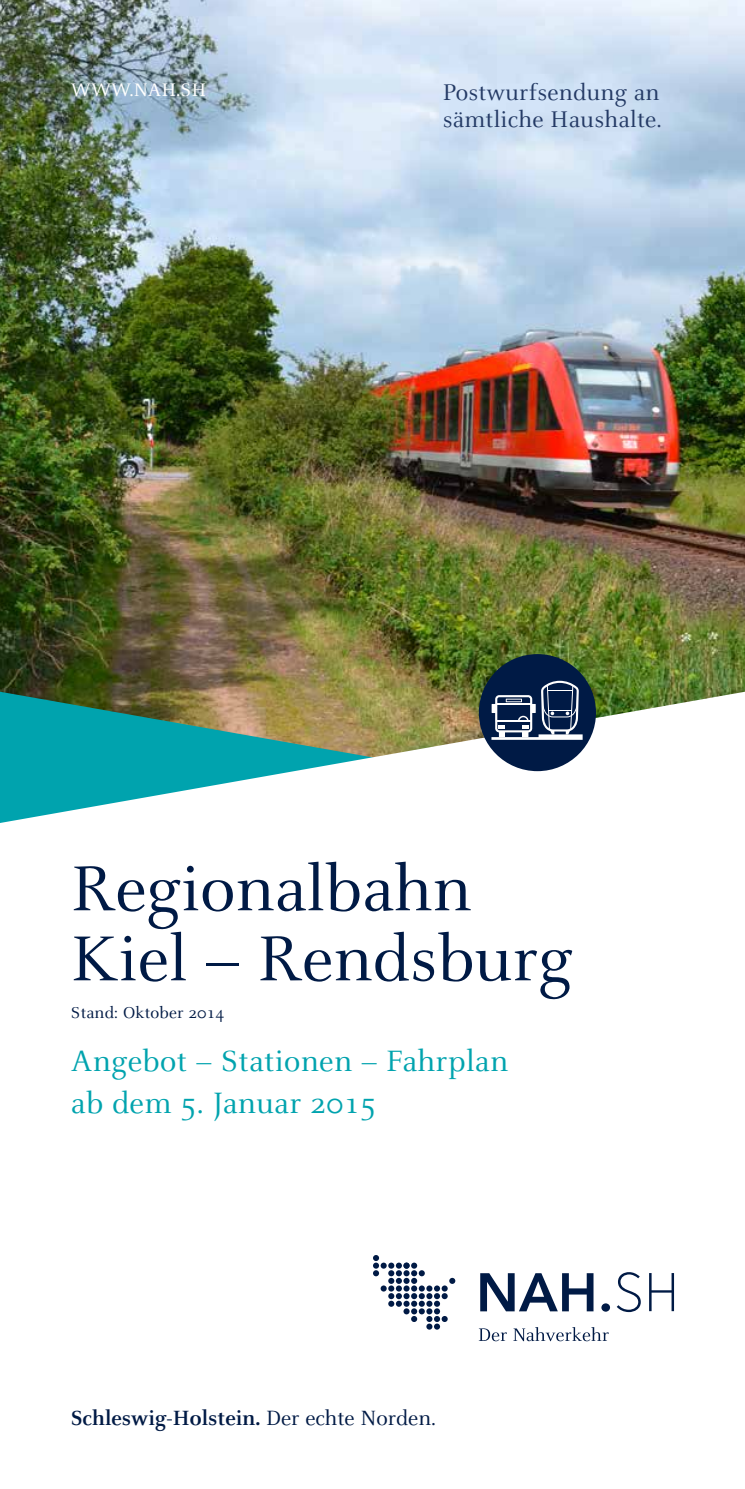
<style>
.page{position:relative;width:745px;height:1489px;background:#fff}
.page>*{position:absolute;margin:0;border:0;box-sizing:border-box;transform-origin:0 0}
.t1{font:70px/70px "Celeste";color:#001a45}
.t2{font:32.5px/42.5px "Celeste";letter-spacing:.01em;color:#00a3ae}
.t3{font:25px/27.5px "Celeste";letter-spacing:.01em;color:#243a65}
.t4{font:700 22.75px "Celeste OT";color:#001a45}
.t5{font:20px "Celeste OT";color:#fff}
.t6{font:17.5px "Celeste";letter-spacing:.01em;color:#001a45}
.s1{font-family:"Celeste";font-weight:400}
</style>
<div class="page">
<img style="left:0;top:0;width:744px;height:688px">
<svg style="left:0;top:688px;width:744px;height:654px"></svg>
<svg style="left:478px;top:1328px;width:28px;height:13px"></svg>
<svg style="left:513px;top:1326px;width:95px;height:15px"></svg>
<svg style="left:648px;top:1272px;width:25px;height:38px"></svg>
<svg style="left:616px;top:1271px;width:24px;height:41px"></svg>
<svg style="left:433px;top:1285px;width:7px;height:6px"></svg>
<svg style="left:433px;top:1292px;width:7px;height:6px"></svg>
<svg style="left:441px;top:1277px;width:14px;height:21px"></svg>
<svg style="left:433px;top:1300px;width:7px;height:6px"></svg>
<svg style="left:433px;top:1308px;width:7px;height:6px"></svg>
<svg style="left:433px;top:1315px;width:7px;height:6px"></svg>
<svg style="left:441px;top:1315px;width:6px;height:6px"></svg>
<svg style="left:373px;top:1254px;width:59px;height:75px"></svg>
<svg style="left:433px;top:1323px;width:7px;height:6px"></svg>
<svg style="left:480px;top:1273px;width:113px;height:38px"></svg>
<div style="left:601px;top:1303px;width:8px;height:8px;background:#001a45;border-radius:50%"></div>
<div style="left:478px;top:654px;width:117px;height:117px;background:#001a45;border-radius:50%"></div>
<svg style="left:491px;top:680px;width:91px;height:59px"></svg>
<p class="t5" style="left:71px;top:78px;width:137px">WWW.NAH.SH</p>
<p class="t3" style="left:442px;top:79px;width:220px">Postwurfsendung an sämtliche Haushalte.</p>
<h1 class="t1" style="left:71px;top:856px;width:503px">Regionalbahn<br>Kiel – Rendsburg</h1>
<p class="t6" style="left:71px;top:1003px;width:155px">Stand: Oktober 2014</p>
<p class="t2" style="left:71px;top:1040px;width:438px">Angebot – Stationen – Fahrplan ab dem 5. Januar 2015</p>
<p class="t4" style="left:71px;top:1404px;width:366px">Schleswig-Holstein. <span class="s1">Der echte Norden.</span></p>
</div>
